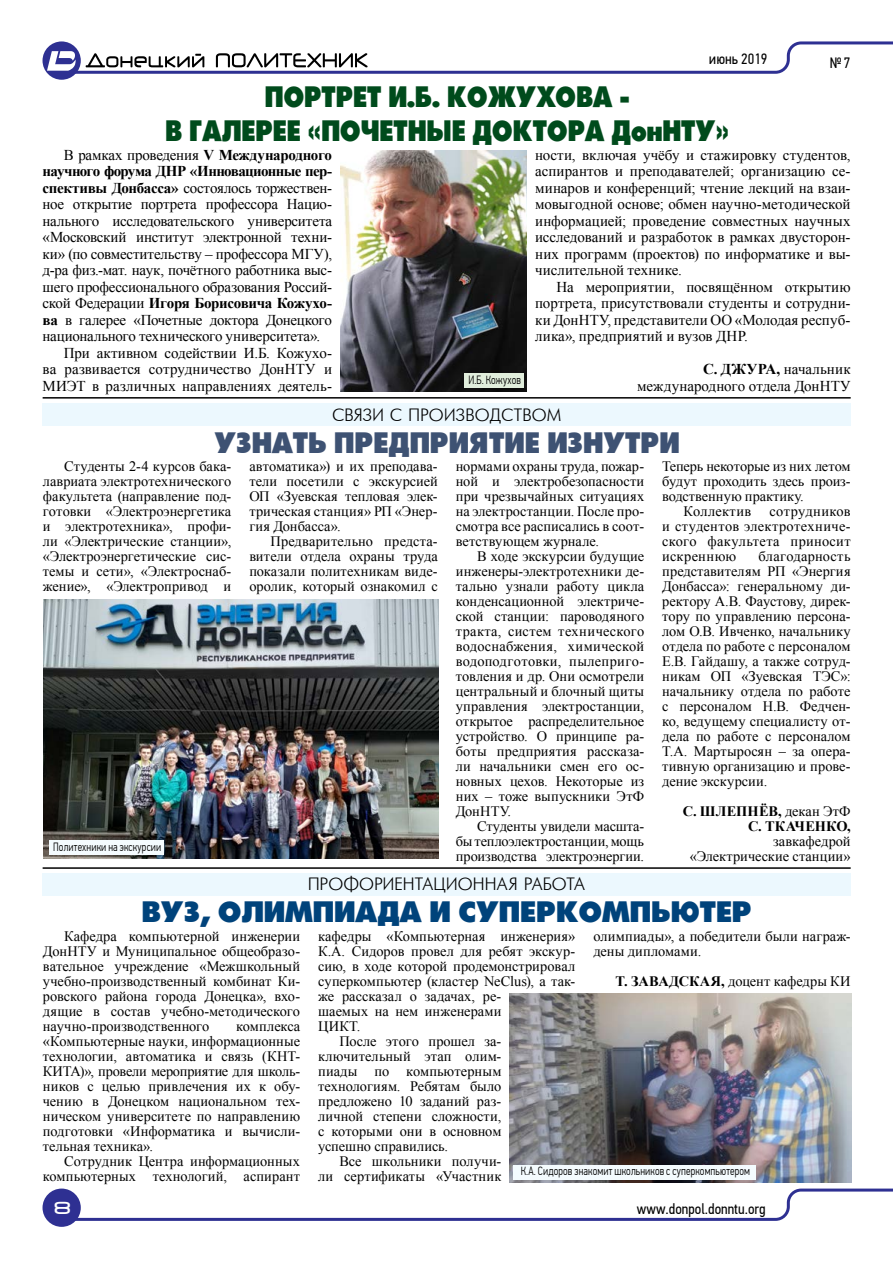
<style>
.page{position:relative;width:893px;height:1263px;background:#fff}
.page>*{position:absolute;margin:0;border:0;box-sizing:border-box;transform-origin:0 0}
.t1{font:31.5px/34.5px "Futura Press Press";color:#004b1c;text-align:center;scale:.88 1}
.t2{font:31.5px "Futura Press Press";color:#00437b}
.t3{font:31.5px "Futura Press Press";color:#3e5273;scale:.95 1}
.t4{font:300 19.5px "Futura";letter-spacing:.025em;color:#000}
.t5{font:500 19.5px "Neuropol";color:#fff}
.t6{font:15px/16.5px "Times New Roman";letter-spacing:-.01em;color:#000;text-align:justify}
.t7{font:700 15px "Times New Roman";letter-spacing:-.04em;color:#000}
.t8{font:15px "Times New Roman";letter-spacing:.01em;color:#000}
.t9{font:15px "PF Din Text Cond Pro";color:#000}
.t10{font:14.4px/15px "Times New Roman";color:#000;text-align:justify}
.t11{font:700 14.4px/15px "Times New Roman";letter-spacing:.01em;color:#000;text-align:right}
.t12{font:14.4px "Times New Roman";letter-spacing:.025em;color:#000}
.t13{font:300 12px "PF Din Text Cond Pro";letter-spacing:.01em;color:#000;scale:.9 1}
.s1{font-weight:700}
.s2{font-weight:400}
</style>
<div class="page">
<div style="left:43px;top:41px;width:38px;height:39px;background:#2e3092;border-radius:50%"></div>
<svg style="left:47px;top:41px;width:846px;height:33px"></svg>
<div style="left:43px;top:1188px;width:38px;height:39px;background:#2e3092;border-radius:50%"></div>
<svg style="left:50px;top:1188px;width:843px;height:33px"></svg>
<img style="left:341px;top:150px;width:186px;height:242px">
<hr style="left:43px;top:397px;width:808px;height:2px;background:#000">
<div style="left:43px;top:403px;width:808px;height:22px;background:#ecf8fe"></div>
<img style="left:43px;top:599px;width:396px;height:260px">
<div style="left:49px;top:840px;width:115px;height:14px;background:#f4fbfe"></div>
<hr style="left:43px;top:867px;width:808px;height:2px;background:#000">
<div style="left:43px;top:873px;width:808px;height:22px;background:#ecf8fe"></div>
<img style="left:510px;top:993px;width:341px;height:189px">
<div style="left:464px;top:374px;width:59px;height:14px;background:#e1eedc"></div>
<div style="left:513px;top:1165px;width:242px;height:14px;background:#f4fbfe"></div>
<p class="t9" style="left:709px;top:50px;width:60px">июнь 2019</p>
<p class="t9" style="left:830px;top:53px;width:22px">№ 7</p>
<h1 class="t1" style="left:165px;top:79px;width:643px">ПОРТРЕТ И.Б. КОЖУХОВА -<br>В ГАЛЕРЕЕ «ПОЧЕТНЫЕ ДОКТОРА ДонНТУ»</h1>
<p class="t6" style="left:64px;top:146px;width:270px">В рамках проведения <span class="s1">V Международного</span></p>
<p class="t7" style="left:43px;top:161px;width:291px">научного форума ДНР «Инновационные пер-</p>
<p class="t6" style="left:43px;top:179px;width:291px"><span class="s1">спективы Донбасса»</span> состоялось торжествен-</p>
<p class="t6" style="left:43px;top:196px;width:291px">ное открытие портрета профессора Нацио-</p>
<p class="t6" style="left:43px;top:212px;width:291px">нального исследовательского университета</p>
<p class="t6" style="left:43px;top:229px;width:291px">«Московский институт электронной техни-</p>
<p class="t6" style="left:43px;top:245px;width:291px">ки» (по совместительству – профессора МГУ),</p>
<p class="t6" style="left:43px;top:262px;width:291px">д-ра физ.-мат. наук, почётного работника выс-</p>
<p class="t6" style="left:43px;top:278px;width:291px">шего профессионального образования Россий-</p>
<p class="t7" style="left:43px;top:293px;width:291px"><span class="s2">ской Федерации</span> Игоря Борисовича Кожухо-</p>
<p class="t6" style="left:43px;top:311px;width:291px"><span class="s1">ва</span> в галерее «Почетные доктора Донецкого</p>
<p class="t6" style="left:43px;top:328px;width:279px">национального технического университета».</p>
<p class="t6" style="left:64px;top:344px;width:270px">При активном содействии И.Б. Кожухо-</p>
<p class="t6" style="left:43px;top:361px;width:291px">ва развивается сотрудничество ДонНТУ и</p>
<p class="t8" style="left:43px;top:376px;width:291px">МИЭТ в различных направлениях деятель-</p>
<p class="t13" style="left:469px;top:373px;width:60px">И.Б. Кожухов</p>
<p class="t6" style="left:535px;top:146px;width:317px">ности, включая учёбу и стажировку студентов, аспирантов и преподавателей; организацию се&shy;минаров и конференций; чтение лекций на взаи&shy;мовыгодной основе; обмен научно-методической информацией; проведение совместных научных исследований и разработок в рамках двусторон&shy;них программ (проектов) по информатике и вы&shy;числительной технике.</p>
<p class="t6" style="left:535px;top:278px;width:317px;text-indent:21px">На мероприятии, посвящённом открытию портрета, присутствовали студенты и сотрудни&shy;ки ДонНТУ, представители ОО «Молодая респуб&shy;лика», предприятий и вузов ДНР.</p>
<p class="t6" style="left:637px;top:361px;width:215px;text-align:right"><span class="s1">С. ДЖУРА,</span> начальник международного отдела ДонНТУ</p>
<h2 class="t4" style="left:332px;top:405px;width:230px">СВЯЗИ С ПРОИЗВОДСТВОМ</h2>
<h1 class="t3" style="left:215px;top:423px;width:491px">УЗНАТЬ ПРЕДПРИЯТИЕ ИЗНУТРИ</h1>
<p class="t10" style="left:43px;top:458px;width:190px;text-indent:21px">Студенты 2-4 курсов бака&shy;лавриата электротехнического факультета (направление под&shy;готовки «Электроэнергетика и электротехника», профи&shy;ли «Электрические станции», «Электроэнергетические сис&shy;темы и сети», «Электроснаб&shy;жение», «Электропривод и</p>
<p class="t10" style="left:249px;top:458px;width:190px">автоматика») и их преподава&shy;тели посетили с экскурсией ОП «Зуевская тепловая элек&shy;трическая станция» РП «Энер&shy;гия Донбасса».</p>
<p class="t10" style="left:249px;top:533px;width:190px;text-indent:21px">Предварительно предста&shy;вители отдела охраны труда показали политехникам виде&shy;оролик, который ознакомил с</p>
<p class="t13" style="left:53px;top:839px;width:122px">Политехники на экскурсии</p>
<p class="t10" style="left:456px;top:458px;width:190px">нормами охраны труда, пожар&shy;ной и электробезопасности при чрезвычайных ситуациях на электростанции. После про&shy;смотра все расписались в соот&shy;ветствующем журнале.</p>
<p class="t10" style="left:456px;top:548px;width:190px;text-indent:21px">В ходе экскурсии будущие инженеры-электротехники де&shy;тально узнали работу цикла конденсационной электриче&shy;ской станции: пароводяного тракта, систем технического водоснабжения, химической водоподготовки, пылеприго&shy;товления и др. Они осмотрели центральный и блочный щиты управления электростанции, открытое распределительное устройство. О принципе ра&shy;боты предприятия рассказа&shy;ли начальники смен его ос&shy;новных цехов. Некоторые из них – тоже выпускники ЭтФ ДонНТУ.</p>
<p class="t10" style="left:456px;top:818px;width:190px;text-indent:21px">Студенты увидели масшта&shy;бы теплоэлектростанции, мощь производства электроэнергии.</p>
<h2 class="t4" style="left:308px;top:874px;width:278px">ПРОФОРИЕНТАЦИОННАЯ РАБОТА</h2>
<p class="t10" style="left:662px;top:458px;width:190px">Теперь некоторые из них летом</p>
<p class="t10" style="left:662px;top:473px;width:190px">будут проходить здесь произ-</p>
<p class="t10" style="left:662px;top:488px;width:143px">водственную практику.</p>
<p class="t12" style="left:683px;top:501px;width:69px">Коллектив</p>
<p class="t10" style="left:662px;top:503px;width:190px;text-indent:107px">сотрудников и студентов электротехниче&shy;ского факультета приносит искреннюю</p>
<p class="t10" style="left:662px;top:548px;width:190px;text-indent:96px">благодарность представителям РП «Энергия Донбасса»: генеральному ди&shy;ректору А.В. Фаустову, дирек&shy;тору по управлению персона&shy;лом О.В. Ивченко, начальнику отдела по работе с персоналом Е.В. Гайдашу, а также сотруд&shy;никам ОП «Зуевская ТЭС»: начальнику отдела по работе с персоналом Н.В. Федчен&shy;ко, ведущему специалисту от&shy;дела по работе с персоналом Т.А. Мартыросян – за опера&shy;тивную организацию и прове&shy;дение экскурсии.</p>
<p class="t11" style="left:683px;top:803px;width:169px">С. ШЛЕПНЁВ, <span class="s2">декан ЭтФ<br></span>С. ТКАЧЕНКО,</p>
<p class="t10" style="left:690px;top:833px;width:162px;text-align:right">завкафедрой «Электрические станции»</p>
<h1 class="t2" style="left:141px;top:893px;width:612px">ВУЗ, ОЛИМПИАДА И СУПЕРКОМПЬЮТЕР</h1>
<p class="t10" style="left:43px;top:929px;width:259px;text-indent:21px">Кафедра компьютерной инженерии ДонНТУ и Муниципальное общеобразо&shy;вательное учреждение «Межшкольный учебно-производственный комбинат Ки&shy;ровского района города Донецка», вхо&shy;дящие в состав учебно-методического научно-производственного</p>
<p class="t10" style="left:43px;top:1019px;width:259px;text-indent:193px">комплекса «Компьютерные науки, информационные технологии, автоматика и связь (КНТ-КИТА)», провели мероприятие для школь&shy;ников с целью привлечения их к обу&shy;чению в Донецком национальном тех&shy;ническом университете по направлению подготовки «Информатика и вычисли&shy;тельная техника».</p>
<p class="t10" style="left:43px;top:1154px;width:259px;text-align:right">Сотрудник Центра информационных компьютерных технологий, аспирант</p>
<p class="t10" style="left:593px;top:929px;width:259px">олимпиады», а победители были награж&shy;дены дипломами.</p>
<p class="t10" style="left:616px;top:974px;width:237px"><span class="s1">Т. ЗАВАДСКАЯ,</span> доцент кафедры КИ</p>
<p class="t10" style="left:318px;top:929px;width:259px">кафедры «Компьютерная инженерия»</p>
<p class="t10" style="left:318px;top:944px;width:259px">К.А. Сидоров провел для ребят экскур-</p>
<p class="t10" style="left:318px;top:959px;width:259px">сию, в ходе которой продемонстрировал</p>
<p class="t10" style="left:318px;top:974px;width:259px">суперкомпьютер (кластер NeClus), а так-</p>
<p class="t10" style="left:318px;top:989px;width:185px">же рассказал о задачах, ре-</p>
<p class="t10" style="left:318px;top:1004px;width:185px">шаемых на нем инженерами</p>
<p class="t10" style="left:318px;top:1019px;width:44px">ЦИКТ.</p>
<p class="t10" style="left:339px;top:1034px;width:164px">После этого прошел за-</p>
<p class="t10" style="left:318px;top:1049px;width:185px">ключительный этап олим-</p>
<p class="t10" style="left:318px;top:1064px;width:185px">пиады по компьютерным</p>
<p class="t10" style="left:318px;top:1079px;width:185px">технологиям. Ребятам было</p>
<p class="t10" style="left:318px;top:1094px;width:185px">предложено 10 заданий раз-</p>
<p class="t10" style="left:318px;top:1109px;width:185px">личной степени сложности,</p>
<p class="t10" style="left:318px;top:1124px;width:185px">с которыми они в основном</p>
<p class="t10" style="left:318px;top:1139px;width:131px">успешно справились.</p>
<p class="t10" style="left:339px;top:1154px;width:164px">Все школьники получи-</p>
<p class="t10" style="left:318px;top:1169px;width:185px">ли сертификаты «Участник</p>
<p class="t13" style="left:521px;top:1164px;width:256px">К.А. Сидоров знакомит школьников с суперкомпьютером</p>
<h2 class="t5" style="left:53px;top:1199px;width:19px">8</h2>
<p class="t9" style="left:637px;top:1200px;width:130px">www.donpol.donntu.org</p>
</div>
